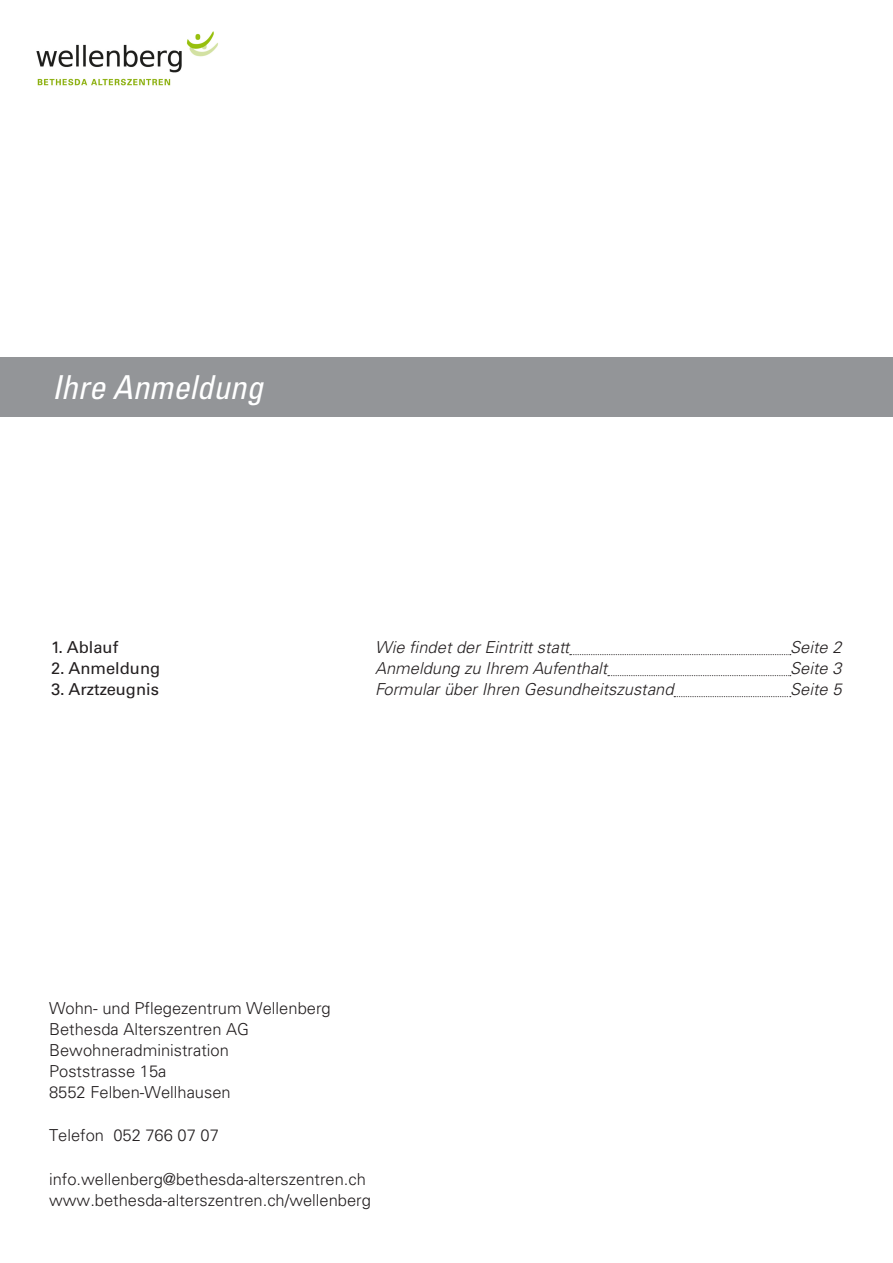
<style>
.page{position:relative;width:893px;height:1263px;background:#fff}
.page>*{position:absolute;margin:0;border:0;box-sizing:border-box;transform-origin:0 0}
.t1{font:italic condensed 33px "Univers LT Std";color:#fff}
.t2{font:300 16.5px/20.9px "Univers LT Std";color:#231f20}
.t3{font:italic 300 16.5px "Univers LT Std";color:#231f20}
.t4{font:16.5px "Univers LT Std";color:#231f20}
</style>
<div class="page">
<div style="left:0;top:357px;width:893px;height:60px;background:#939598"></div>
<svg style="left:570px;top:654px;width:221px;height:1px"></svg>
<svg style="left:608px;top:675px;width:183px;height:1px"></svg>
<svg style="left:674px;top:696px;width:117px;height:1px"></svg>
<img style="left:36px;top:31px;width:182px;height:55px">
<h1 class="t1" style="left:52px;top:366px;width:212px">Ihre Anmeldung</h1>
<p class="t4" style="left:51px;top:637px;width:69px">1. Ablauf</p>
<p class="t3" style="left:375px;top:637px;width:196px">Wie findet der Eintritt statt</p>
<p class="t3" style="left:790px;top:637px;width:53px">Seite 2</p>
<p class="t4" style="left:51px;top:658px;width:111px">2. Anmeldung</p>
<p class="t3" style="left:375px;top:658px;width:234px">Anmeldung zu Ihrem Aufenthalt</p>
<p class="t3" style="left:790px;top:658px;width:53px">Seite 3</p>
<p class="t4" style="left:51px;top:679px;width:109px">3. Arztzeugnis</p>
<p class="t3" style="left:375px;top:679px;width:300px">Formular über Ihren Gesundheitszustand</p>
<p class="t3" style="left:790px;top:679px;width:53px">Seite 5</p>
<p class="t2" style="left:49px;top:998px;width:283px">Wohn- und Pflegezentrum Wellenberg<br>Bethesda Alterszentren AG<br>Bewohneradministration<br>Poststrasse 15a<br>8552 Felben-Wellhausen</p>
<p class="t2" style="left:49px;top:1125px;width:171px">Telefon 052 766 07 07</p>
<p class="t2" style="left:49px;top:1169px;width:323px">info.wellenberg@bethesda-alterszentren.ch www.bethesda-alterszentren.ch/wellenberg</p>
</div>
